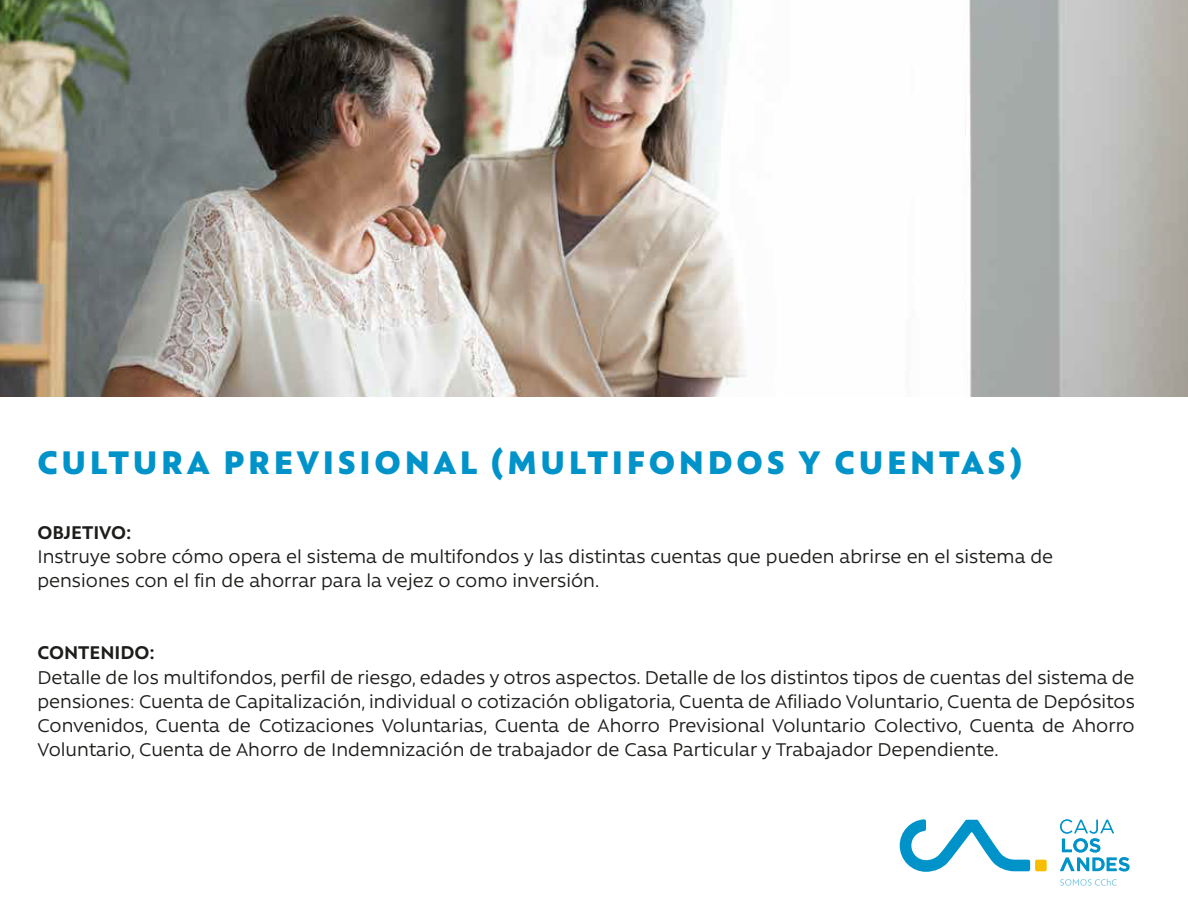
<style>
.page{position:relative;width:1188px;height:918px;background:#fff}
.page>*{position:absolute;margin:0;border:0;box-sizing:border-box;transform-origin:0 0}
.t1{font:900 37.5px "Rawson Pro";letter-spacing:.1em;color:#0093c9}
.t2{font:21.15px/24.2px "Rawson Pro";color:#1d1d1b}
.t3{font:700 21.15px "Rawson Pro";color:#1d1d1b}
</style>
<div class="page">
<img style="left:0;top:0;width:1188px;height:397px">
<svg style="left:1060px;top:879px;width:57px;height:7px"></svg>
<div style="left:1035px;top:860px;width:12px;height:11px;background:#f7be00;border-radius:2px"></div>
<svg style="left:900px;top:819px;width:130px;height:53px"></svg>
<svg style="left:1060px;top:819px;width:70px;height:53px"></svg>
<h1 class="t1" style="left:37px;top:439px;width:986px">CULTURA PREVISIONAL (MULTIFONDOS Y CUENTAS)</h1>
<p class="t3" style="left:37px;top:520px;width:96px">OBJETIVO:</p>
<p class="t2" style="left:37px;top:544px;width:1017px">Instruye sobre cómo opera el sistema de multifondos y las distintas cuentas que pueden abrirse en el sistema de pensiones con el fin de ahorrar para la vejez o como inversión.</p>
<p class="t3" style="left:37px;top:641px;width:119px">CONTENIDO:</p>
<p class="t2" style="left:37px;top:665px;width:1099px;text-align:justify">Detalle de los multifondos, perfil de riesgo, edades y otros aspectos. Detalle de los distintos tipos de cuentas del sistema de pensiones: Cuenta de Capitalización, individual o cotización obligatoria, Cuenta de Afiliado Voluntario, Cuenta de Depósitos Convenidos, Cuenta de Cotizaciones Voluntarias, Cuenta de Ahorro Previsional Voluntario Colectivo, Cuenta de Ahorro Voluntario, Cuenta de Ahorro de Indemnización de trabajador de Casa Particular y Trabajador Dependiente.</p>
</div>
